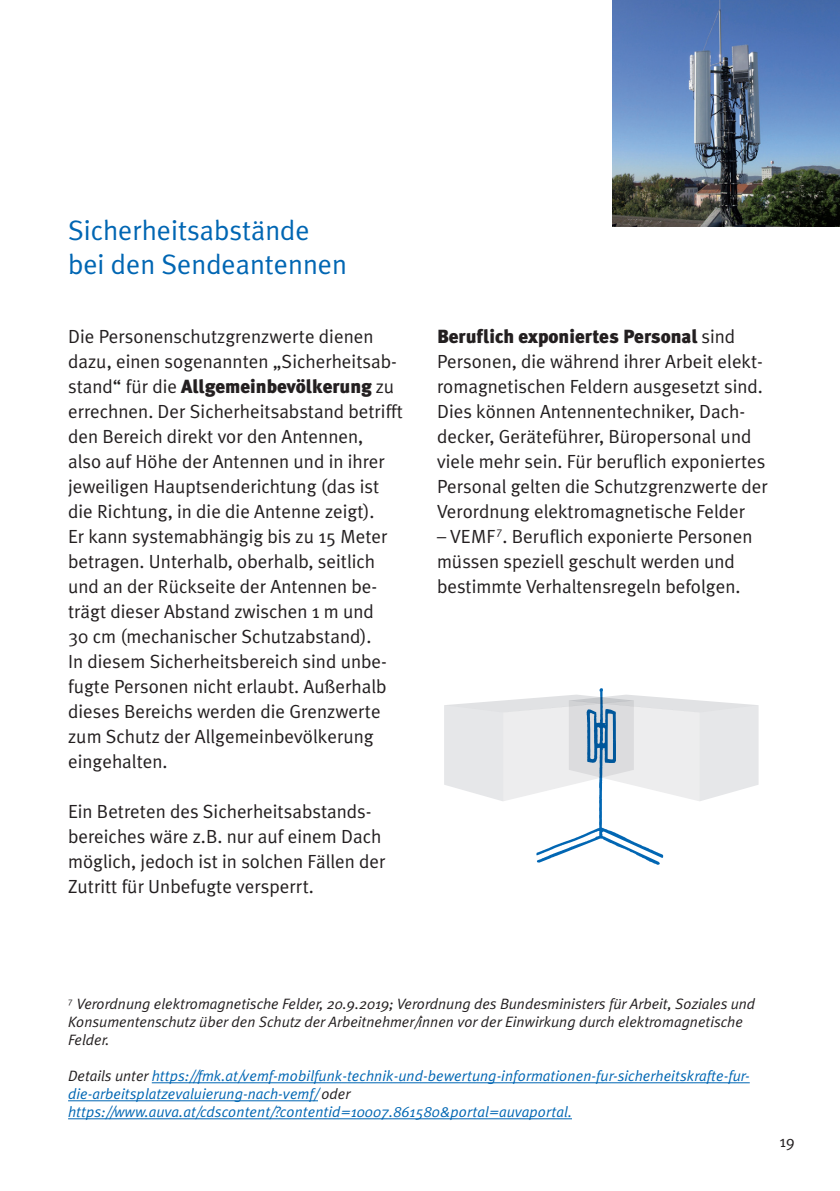
<style>
.page{position:relative;width:840px;height:1191px;background:#fff}
.page>*{position:absolute;margin:0;border:0;box-sizing:border-box;transform-origin:0 0}
.t1{font:28px/33.6px "Meta Plus Normal";color:#0166b3}
.t2{font:19px/25px "Meta Plus Normal";color:#231f20}
.t3{font:900 19px "Meta Plus";color:#231f20}
.t4{font:16px "Meta Plus Normal";color:#231f20}
.t5{font:italic 15px/18px "Meta Plus Normal";letter-spacing:.005em;color:#0166b3}
.t6{font:italic 15px/18px "Meta Plus Normal";color:#231f20}
.s1{font-family:"Meta Plus Normal";font-weight:400}
.s2{color:#231f20}
</style>
<div class="page">
<hr style="left:152px;top:1082px;width:597px;height:1px;background:#0166b3">
<hr style="left:68px;top:1100px;width:250px;height:1px;background:#0166b3">
<hr style="left:68px;top:1118px;width:503px;height:1px;background:#0166b3">
<img style="left:612px;top:0;width:227px;height:227px">
<img style="left:536px;top:688px;width:128px;height:177px">
<svg style="left:444px;top:694px;width:314px;height:107px;background:#e3e6e9"></svg>
<h1 class="t1" style="left:68px;top:213px;width:280px">Sicherheitsabstände bei den Sendeantennen</h1>
<p class="t2" style="left:68px;top:324px;width:330px">Die Personenschutzgrenzwerte dienen dazu, einen sogenannten „Sicherheitsab-</p>
<p class="t3" style="left:68px;top:375px;width:327px"><span class="s1">stand“ für die</span> Allgemeinbevölkerung <span class="s1">zu</span></p>
<p class="t2" style="left:68px;top:399px;width:336px">errechnen. Der Sicherheitsabstand betrifft den Bereich direkt vor den Antennen,<br>also auf Höhe der Antennen und in ihrer jeweiligen Hauptsenderichtung (das ist die Richtung, in die die Antenne zeigt).<br>Er kann systemabhängig bis zu 15 Meter betragen. Unterhalb, oberhalb, seitlich und an der Rückseite der Antennen be&shy;trägt dieser Abstand zwischen 1 m und<br>30 cm (mechanischer Schutzabstand).<br>In diesem Sicherheitsbereich sind unbe&shy;fugte Personen nicht erlaubt. Außerhalb dieses Bereichs werden die Grenzwerte zum Schutz der Allgemeinbevölkerung eingehalten.</p>
<p class="t2" style="left:68px;top:799px;width:319px">Ein Betreten des Sicherheitsabstands&shy;bereiches wäre z.B. nur auf einem Dach möglich, jedoch ist in solchen Fällen der Zutritt für Unbefugte versperrt.</p>
<p class="t3" style="left:437px;top:325px;width:299px">Beruflich exponiertes Personal <span class="s1">sind</span></p>
<p class="t2" style="left:437px;top:349px;width:332px">Personen, die während ihrer Arbeit elekt&shy;romagnetischen Feldern ausgesetzt sind.<br>Dies können Antennentechniker, Dach&shy;decker, Geräteführer, Büropersonal und viele mehr sein. Für beruflich exponiertes Personal gelten die Schutzgrenzwerte der Verordnung elektromagnetische Felder</p>
<p class="t2" style="left:437px;top:524px;width:317px">– VEMF <sup>7</sup>. Beruflich exponierte Personen müssen speziell geschult werden und bestimmte Verhaltensregeln befolgen.</p>
<p class="t6" style="left:68px;top:994px;width:688px"><sup>7</sup> Verordnung elektromagnetische Felder, 20.9.2019; Verordnung des Bundesministers für Arbeit, Soziales und<br>Konsumentenschutz über den Schutz der Arbeitnehmer/innen vor der Einwirkung durch elektromagnetische<br>Felder.</p>
<p class="t5" style="left:68px;top:1066px;width:682px"><span class="s2">Details unter</span> https://fmk.at/vemf-mobilfunk-technik-und-bewertung-informationen-fur-sicherheitskrafte-fur&shy;die-arbeitsplatzevaluierung-nach-vemf/ <span class="s2">oder </span>https://www.auva.at/cdscontent/?contentid=10007.861580&amp;portal=auvaportal.</p>
<p class="t4" style="left:779px;top:1132px;width:17px">19</p>
</div>
